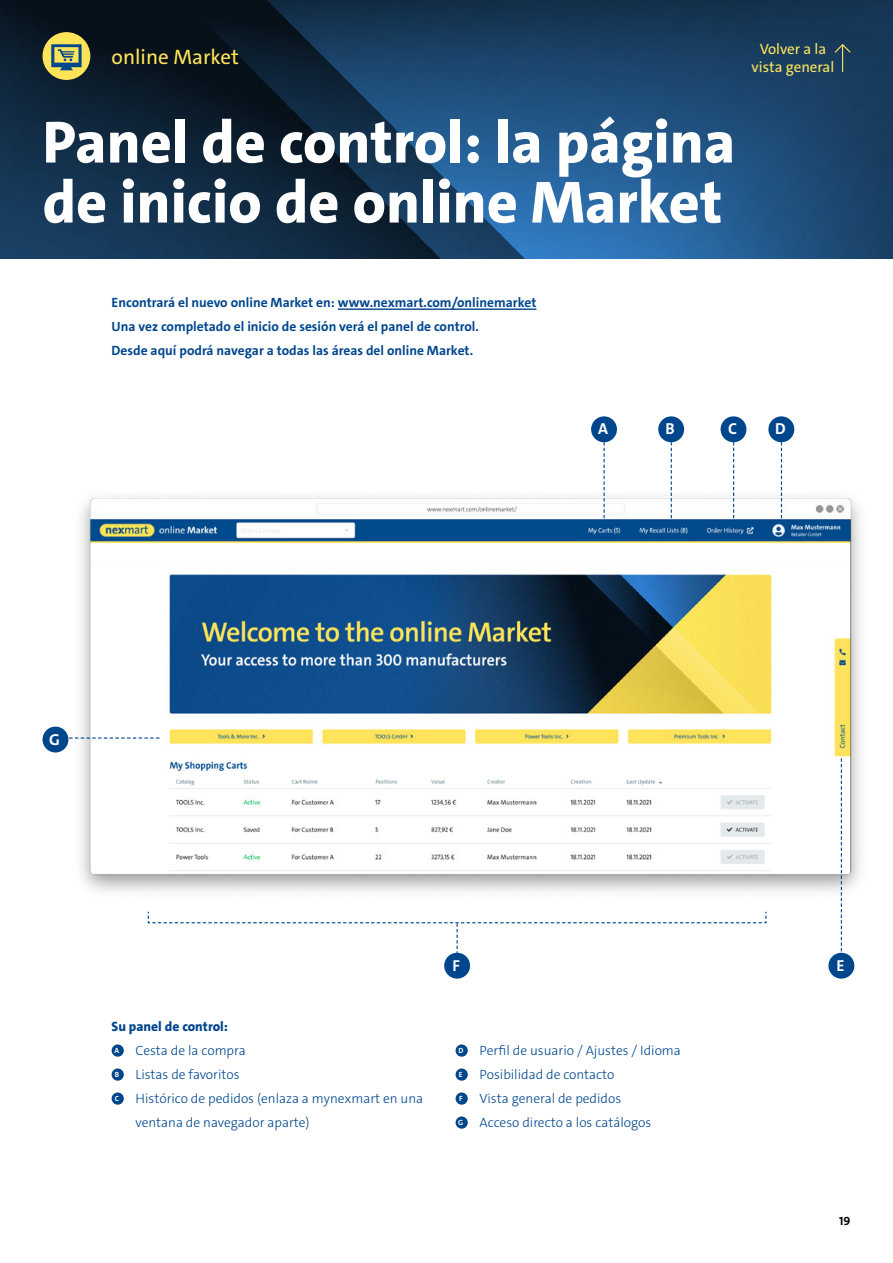
<style>
.page{position:relative;width:893px;height:1263px;background:#fff}
.page>*{position:absolute;margin:0;border:0;box-sizing:border-box;transform-origin:0 0}
.t1{font:800 60px "The Sans C4 s";color:#fff}
.t2{font:21px "The Sans C4 s";color:#ffe45a}
.t3{font:700 15.9px "The Sans C4 s";color:#fff}
.t4{font:15px/18px "The Sans C4 s";color:#ffe45a;text-align:center}
.t5{font:300 13.5px/24px "The Sans C4 s";color:#00468d}
.t6{font:700 13.5px/24px "The Sans C4 s";color:#00468d}
.t7{font:800 13.5px "The Sans C4 s";color:#00468d}
.t8{font:700 12px "The Sans C4 s";color:#000}
.t9{font:700 7.5px "The Sans C4 s";color:#fff}
</style>
<div class="page">
<img style="left:0;top:0;width:893px;height:259px">
<div style="left:43px;top:32px;width:47px;height:48px;background:#ffe45a;border-radius:50%"></div>
<svg style="left:51px;top:44px;width:31px;height:26px"></svg>
<img style="left:68px;top:484px;width:793px;height:417px">
<div style="left:658px;top:416px;width:26px;height:26px;background:#00468d;border-radius:50%"></div>
<div style="left:721px;top:416px;width:25px;height:26px;background:#00468d;border-radius:50%"></div>
<div style="left:768px;top:416px;width:26px;height:26px;background:#00468d;border-radius:50%"></div>
<div style="left:43px;top:727px;width:25px;height:25px;background:#00468d;border-radius:50%"></div>
<div style="left:828px;top:953px;width:26px;height:26px;background:#00468d;border-radius:50%"></div>
<div style="left:444px;top:953px;width:26px;height:26px;background:#00468d;border-radius:50%"></div>
<div style="left:591px;top:416px;width:26px;height:26px;background:#00468d;border-radius:50%"></div>
<svg style="left:671px;top:442px;width:1px;height:76px"></svg>
<svg style="left:733px;top:442px;width:1px;height:76px"></svg>
<svg style="left:781px;top:442px;width:1px;height:76px"></svg>
<svg style="left:69px;top:737px;width:90px;height:2px"></svg>
<svg style="left:841px;top:758px;width:1px;height:195px"></svg>
<svg style="left:604px;top:442px;width:1px;height:76px"></svg>
<svg style="left:147px;top:911px;width:620px;height:44px"></svg>
<hr style="left:338px;top:308px;width:198px;height:2px;background:#00468d">
<div style="left:112px;top:1044px;width:12px;height:13px;background:#00468d;border-radius:50%"></div>
<div style="left:112px;top:1068px;width:12px;height:13px;background:#00468d;border-radius:50%"></div>
<div style="left:112px;top:1092px;width:12px;height:13px;background:#00468d;border-radius:50%"></div>
<div style="left:456px;top:1044px;width:12px;height:13px;background:#00468d;border-radius:50%"></div>
<div style="left:456px;top:1068px;width:12px;height:13px;background:#00468d;border-radius:50%"></div>
<div style="left:456px;top:1092px;width:12px;height:13px;background:#00468d;border-radius:50%"></div>
<div style="left:456px;top:1116px;width:12px;height:13px;background:#00468d;border-radius:50%"></div>
<svg style="left:833px;top:43px;width:19px;height:29px"></svg>
<p class="t2" style="left:112px;top:43px;width:129px">online Market</p>
<p class="t1" style="left:43px;top:104px;width:694px">Panel de control: la página</p>
<p class="t1" style="left:43px;top:164px;width:681px">de inicio de online Market</p>
<p class="t4" style="left:752px;top:40px;width:84px">Volver a la vista general</p>
<p class="t6" style="left:112px;top:290px;width:426px">Encontrará el nuevo online Market en: www.nexmart.com/onlinemarket<br>Una vez completado el inicio de sesión verá el panel de control.<br>Desde aquí podrá navegar a todas las áreas del online Market.</p>
<p class="t3" style="left:598px;top:419px;width:11px">A</p>
<p class="t3" style="left:666px;top:419px;width:11px">B</p>
<p class="t3" style="left:728px;top:419px;width:11px">C</p>
<p class="t3" style="left:775px;top:419px;width:12px">D</p>
<p class="t3" style="left:49px;top:729px;width:12px">G</p>
<p class="t7" style="left:112px;top:1018px;width:118px">Su panel de control:</p>
<p class="t9" style="left:115px;top:1046px;width:6px">A</p>
<p class="t5" style="left:136px;top:1039px;width:112px">Cesta de la compra</p>
<p class="t9" style="left:115px;top:1070px;width:6px">B</p>
<p class="t5" style="left:136px;top:1063px;width:105px">Listas de favoritos</p>
<p class="t9" style="left:115px;top:1094px;width:6px">C</p>
<p class="t5" style="left:136px;top:1087px;width:289px">Histórico de pedidos (enlaza a mynexmart en una ventana de navegador aparte)</p>
<p class="t3" style="left:452px;top:955px;width:9px">F</p>
<p class="t3" style="left:836px;top:955px;width:10px">E</p>
<p class="t9" style="left:458px;top:1046px;width:7px">D</p>
<p class="t5" style="left:480px;top:1039px;width:203px">Perfil de usuario / Ajustes / Idioma</p>
<p class="t9" style="left:459px;top:1070px;width:5px">E</p>
<p class="t5" style="left:480px;top:1063px;width:136px">Posibilidad de contacto</p>
<p class="t9" style="left:459px;top:1094px;width:5px">F</p>
<p class="t5" style="left:480px;top:1087px;width:143px">Vista general de pedidos</p>
<p class="t9" style="left:458px;top:1118px;width:7px">G</p>
<p class="t5" style="left:480px;top:1111px;width:173px">Acceso directo a los catálogos</p>
<p class="t8" style="left:839px;top:1213px;width:13px">19</p>
</div>
